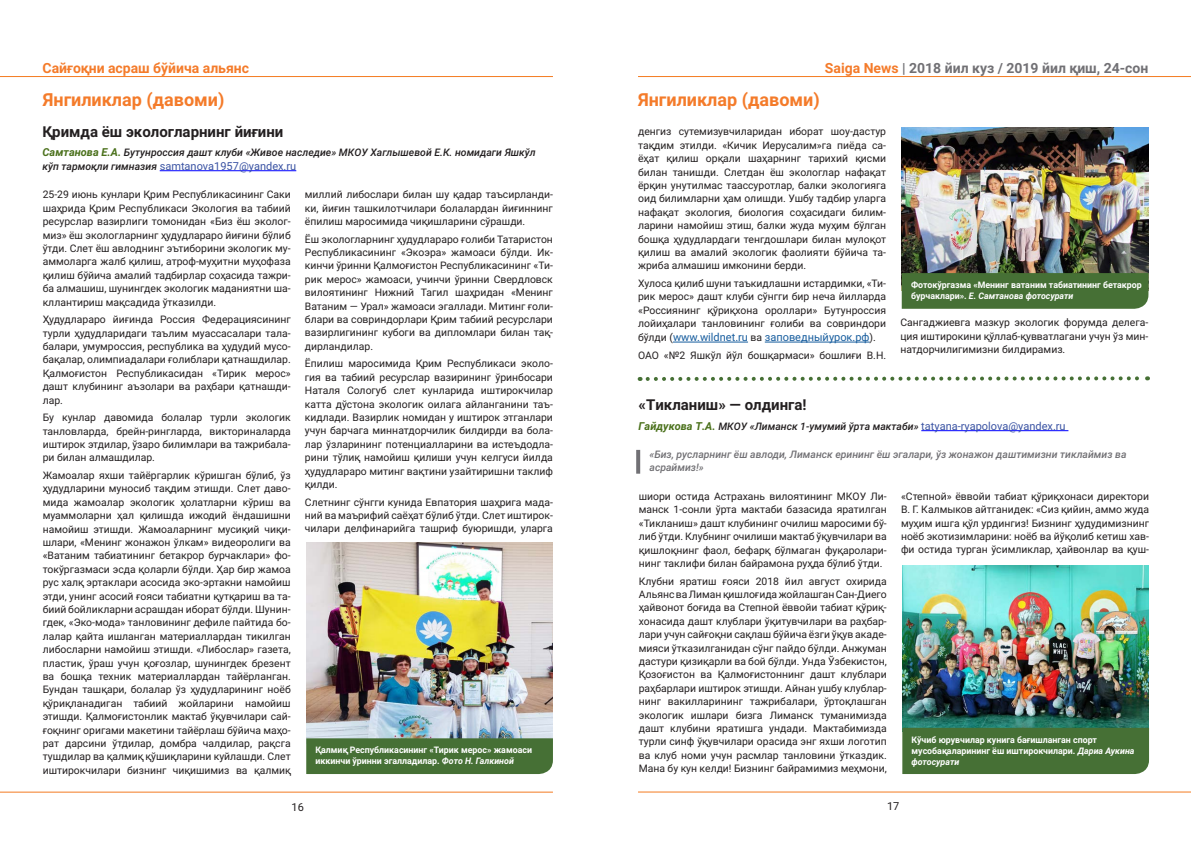
<style>
.page{position:relative;width:1191px;height:842px;background:#fff}
.page>*{position:absolute;margin:0;border:0;box-sizing:border-box;transform-origin:0 0}
.t1{font:700 18px "Roboto";color:#f47b2a}
.t2{font:700 15px "Roboto";color:#231f20}
.t3{font:700 14px "Roboto";color:#717074}
.t4{font:700 14px "Roboto";color:#f47b2a}
.t5{font:11px "Roboto";color:#3a53a3}
.arcticle_text{font:11px "Roboto";color:#175d9e}
.t6{font:11px "Roboto";color:#231f20}
.arcticle_text-2{font:10.4px/13.4px "Roboto";color:#231f20;text-align:justify}
.t7{font:italic 500 10.4px "Roboto";color:#231f20}
.entrance_text{font:italic 500 10.4px/13.4px "Roboto";color:#717074}
.t8{font:700 9px/10.8px "Roboto";color:#fff}
.s1{color:#f47b2a}
.s2{font-weight:700;font-size:11px;color:#4b711c}
.s3{font-weight:500;font-style:italic;font-size:10.4px;color:#231f20}
.s4{font-size:10.4px;color:#231f20}
.s5{font-style:italic}
.s6{font-weight:400;font-style:normal;font-size:11px;color:#3a53a3}
</style>
<div class="page">
<hr style="left:0;top:792px;width:553px;height:1px;background:#f47b21">
<hr style="left:638px;top:76px;width:553px;height:1px;background:#f47b21">
<hr style="left:0;top:76px;width:553px;height:1px;background:#f47b21">
<hr style="left:638px;top:791px;width:553px;height:1px;background:#f47b21">
<hr style="left:160px;top:170px;width:136px;height:1px;background:#00f">
<hr style="left:673px;top:342px;width:75px;height:1px;background:#175d9e">
<hr style="left:765px;top:342px;width:104px;height:1px;background:#175d9e">
<img style="left:306px;top:543px;width:247px;height:195px">
<img style="left:902px;top:565px;width:246px;height:163px">
<div style="left:306px;top:738px;width:247px;height:36px;background:#467035"></div>
<div style="left:902px;top:728px;width:247px;height:46px;background:#467035"></div>
<img style="left:901px;top:128px;width:247px;height:145px">
<div style="left:901px;top:273px;width:247px;height:36px;background:#467035"></div>
<hr style="left:921px;top:430px;width:147px;height:1px;background:#00f">
<svg style="left:639px;top:376px;width:509px;height:5px"></svg>
<svg style="left:636px;top:450px;width:4px;height:24px"></svg>
<h3 class="t4" style="left:43px;top:58px;width:208px">Сайғоқни асраш бўйича альянс</h3>
<h3 class="t3" style="left:825px;top:58px;width:325px"><span class="s1">Saiga News</span> | 2018 йил куз / 2019 йил қиш, 24-сон</h3>
<p class="t1" style="left:43px;top:87px;width:183px">Янгиликлар (давоми)</p>
<p class="t1" style="left:638px;top:87px;width:183px">Янгиликлар (давоми)</p>
<p class="t2" style="left:43px;top:121px;width:242px">Қримда ёш экологларнинг йиғини</p>
<p class="t7" style="left:43px;top:145px;width:495px"><span class="s2">Самтанова Е.А.</span> Бутунроссия дашт клуби «Живое наследие» МКОУ Хаглышевой Е.К. номидаги Яшкўл</p>
<p class="t5" style="left:43px;top:158px;width:255px"><span class="s3">кўп тармоқли гимназия</span> samtanova1957@yandex.ru</p>
<p class="arcticle_text-2" style="left:43px;top:188px;width:249px">25-29 июнь кунлари Қрим Республикасининг Саки шаҳрида Қрим Республикаси Экология ва табиий ресурслар вазирлиги томонидан «Биз ёш эколог&shy;миз» ёш экологларнинг ҳудудлараро йиғини бўлиб ўтди. Слет ёш авлоднинг эътиборини экологик му&shy;аммоларга жалб қилиш, атроф-муҳитни муҳофаза қилиш бўйича амалий тадбирлар соҳасида тажри&shy;ба алмашиш, шунингдек экологик маданиятни ша&shy;кллантириш мақсадида ўтказилди.</p>
<p class="arcticle_text-2" style="left:43px;top:312px;width:249px">Ҳудудлараро йиғинда Россия Федерациясининг турли ҳудудларидаги таълим муассасалари тала&shy;балари, умумроссия, республика ва ҳудудий мусо&shy;бақалар, олимпиадалари ғолиблари қатнашдилар.<br>Қалмоғистон Республикасидан «Тирик мерос» дашт клубининг аъзолари ва раҳбари қатнашди&shy;лар.</p>
<p class="arcticle_text-2" style="left:43px;top:410px;width:249px">Бу кунлар давомида болалар турли экологик танловларда, брейн-рингларда, викториналарда иштирок этдилар, ўзаро билимлари ва тажрибала&shy;ри билан алмашдилар.</p>
<p class="arcticle_text-2" style="left:43px;top:468px;width:249px">Жамоалар яхши тайёргарлик кўришган бўлиб, ўз ҳудудларини муносиб тақдим этишди. Слет даво&shy;мида жамоалар экологик ҳолатларни кўриш ва муаммоларни ҳал қилишда ижодий ёндашишни намойиш этишди. Жамоаларнинг мусиқий чиқи&shy;шлари, «Менинг жонажон ўлкам» видеоролиги ва «Ватаним табиатининг бетакрор бурчаклари» фо&shy;токўргазмаси эсда қоларли бўлди. Ҳар бир жамоа рус халқ эртаклари асосида эко-эртакни намойиш этди, унинг асосий ғояси табиатни қутқариш ва та&shy;биий бойликларни асрашдан иборат бўлди. Шунин&shy;гдек, «Эко-мода» танловининг дефиле пайтида бо&shy;лалар қайта ишланган материаллардан тикилган либосларни намойиш этишди. «Либослар» газета, пластик, ўраш учун қоғозлар, шунингдек брезент ва бошқа техник материаллардан тайёрланган.<br>Бундан ташқари, болалар ўз ҳудудларининг ноёб қўриқланадиган табиий жойларини намойиш этишди. Қалмоғистонлик мактаб ўқувчилари сай&shy;ғоқнинг оригами макетини тайёрлаш бўйича маҳо&shy;рат дарсини ўтдилар, домбра чалдилар, рақсга тушдилар ва қалмиқ қўшиқларини куйлашди. Слет иштирокчилари бизнинг чиқишимиз ва қалмиқ</p>
<p class="arcticle_text-2" style="left:638px;top:125px;width:249px">денгиз сутемизувчиларидан иборат шоу-дастур тақдим этилди. «Кичик Иерусалим»га пиёда са&shy;ёҳат қилиш орқали шаҳарнинг тарихий қисми билан танишди. Слетдан ёш экологлар нафақат ёрқин унутилмас таассуротлар, балки экологияга оид билимларни ҳам олишди. Ушбу тадбир уларга нафақат экология, биология соҳасидаги билим&shy;ларини намойиш этиш, балки жуда муҳим бўлган бошқа ҳудудлардаги тенгдошлари билан мулоқот қилиш ва амалий экологик фаолияти бўйича та&shy;жриба алмашиш имконини берди.</p>
<p class="arcticle_text-2" style="left:638px;top:276px;width:249px">Хулоса қилиб шуни таъкидлашни истардимки, «Ти&shy;рик мерос» дашт клуби сўнгги бир неча йилларда «Россиянинг қўриқхона ороллари» Бутунроссия лойиҳалари танловининг ғолиби ва совриндори</p>
<p class="arcticle_text" style="left:638px;top:330px;width:239px"><span class="s4">бўлди (</span>www.wildnet.ru <span class="s4">ва</span> заповедныйурок.рф<span class="s4">).</span></p>
<p class="arcticle_text-2" style="left:638px;top:348px;width:249px">ОАО «№2 Яшкўл йўл бошқармаси» бошлиғи В.Н.</p>
<p class="arcticle_text-2" style="left:305px;top:187px;width:249px">миллий либослари билан шу қадар таъсирланди&shy;ки, йиғин ташкилотчилари болалардан йиғиннинг ёпилиш маросимида чиқишларини сўрашди.</p>
<p class="arcticle_text-2" style="left:305px;top:232px;width:249px">Ёш экологларнинг ҳудудлараро ғолиби Татаристон Республикасининг «Экоэра» жамоаси бўлди. Ик&shy;кинчи ўринни Қалмоғистон Республикасининг «Ти&shy;рик мерос» жамоаси, учинчи ўринни Свердловск вилоятининг Нижний Тагил шаҳридан «Менинг Ватаним — Урал» жамоаси эгаллади. Митинг ғоли&shy;блари ва совриндорлари Қрим табиий ресурслари вазирлигининг кубоги ва дипломлари билан тақ&shy;дирландилар.</p>
<p class="arcticle_text-2" style="left:305px;top:357px;width:249px">Ёпилиш маросимида Қрим Республикаси эколо&shy;гия ва табиий ресурслар вазирининг ўринбосари Наталя Сологуб слет кунларида иштирокчилар катта дўстона экологик оилага айланганини таъ&shy;кидлади. Вазирлик номидан у иштирок этганлари учун барчага миннатдорчилик билдирди ва бола&shy;лар ўзларининг потенциалларини ва истеъдодла&shy;рини тўлиқ намойиш қилиши учун келгуси йилда ҳудудлараро митинг вақтини узайтиришни таклиф қилди.</p>
<p class="arcticle_text-2" style="left:305px;top:495px;width:249px">Слетнинг сўнгги кунида Евпатория шаҳрига мада&shy;ний ва маърифий саёҳат бўлиб ўтди. Слет иштирок&shy;чилари делфинарийга ташриф буюришди, уларга</p>
<p class="t8" style="left:911px;top:279px;width:232px">Фотокўргазма «Менинг ватаним табиатининг бетакрор бурчаклари». <span class="s5">Е. Самтанова фотосурати</span></p>
<p class="arcticle_text-2" style="left:900px;top:316px;width:249px">Сангаджиевга мазкур экологик форумда делега&shy;ция иштирокини қўллаб-қувватлагани учун ўз мин&shy;натдорчилигимизни билдирамиз.</p>
<p class="t2" style="left:638px;top:394px;width:170px">«Тикланиш» — олдинга!</p>
<p class="t7" style="left:638px;top:419px;width:428px"><span class="s2">Гайдукова Т.А.</span> МКОУ «Лиманск 1-умумий ўрта мактаби» <span class="s6">tatyana-ryapolova@yandex.ru</span></p>
<p class="entrance_text" style="left:649px;top:447px;width:478px">«Биз, русларнинг ёш авлоди, Лиманск ерининг ёш эгалари, ўз жонажон даштимизни тиклаймиз ва асраймиз!»</p>
<p class="arcticle_text-2" style="left:901px;top:489px;width:249px">«Степной» ёввойи табиат қўриқхонаси директори В. Г. Калмыков айтганидек: «Сиз қийин, аммо жуда муҳим ишга қўл урдингиз! Бизнинг ҳудудимизнинг ноёб экотизимларини: ноёб ва йўқолиб кетиш хав&shy;фи остида турган ўсимликлар, ҳайвонлар ва қуш-</p>
<p class="arcticle_text-2" style="left:639px;top:489px;width:249px">шиори остида Астрахань вилоятининг МКОУ Ли&shy;манск 1-сонли ўрта мактаби базасида яратилган «Тикланиш» дашт клубининг очилиш маросими бў&shy;либ ўтди. Клубнинг очилиши мактаб ўқувчилари ва қишлоқнинг фаол, бефарқ бўлмаган фуқаролари&shy;нинг таклифи билан байрамона руҳда бўлиб ўтди.</p>
<p class="arcticle_text-2" style="left:639px;top:574px;width:249px">Клубни яратиш ғояси 2018 йил август охирида Альянс ва Лиман қишлоғида жойлашган Сан-Диего ҳайвонот боғида ва Степной ёввойи табиат қўриқ&shy;хонасида дашт клублари ўқитувчилари ва раҳбар&shy;лари учун сайғоқни сақлаш бўйича ёзги ўқув акаде&shy;мияси ўтказилганидан сўнг пайдо бўлди. Анжуман дастури қизиқарли ва бой бўлди. Унда Ўзбекистон, Қозоғистон ва Қалмоғистоннинг дашт клублари раҳбарлари иштирок этишди. Айнан ушбу клублар&shy;нинг вакилларининг тажрибалари, ўртоқлашган экологик ишлари бизга Лиманск туманимизда дашт клубини яратишга ундади. Мактабимизда турли синф ўқувчилари орасида энг яхши логотип ва клуб номи учун расмлар танловини ўтказдик.<br>Мана бу кун келди! Бизнинг байрамимиз меҳмони,</p>
<p class="t8" style="left:315px;top:744px;width:218px">Қалмиқ Республикасининг «Тирик мерос» жамоаси иккинчи ўринни эгалладилар. <span class="s5">Фото Н. Галкиной</span></p>
<p class="t8" style="left:911px;top:734px;width:224px">Кўчиб юрувчилар кунига бағишланган спорт мусобақаларининг ёш иштирокчилари. <span class="s5">Дариа Аукина фотосурати</span></p>
<p class="t6" style="left:291px;top:799px;width:14px">16</p>
<p class="t6" style="left:887px;top:799px;width:14px">17</p>
</div>
